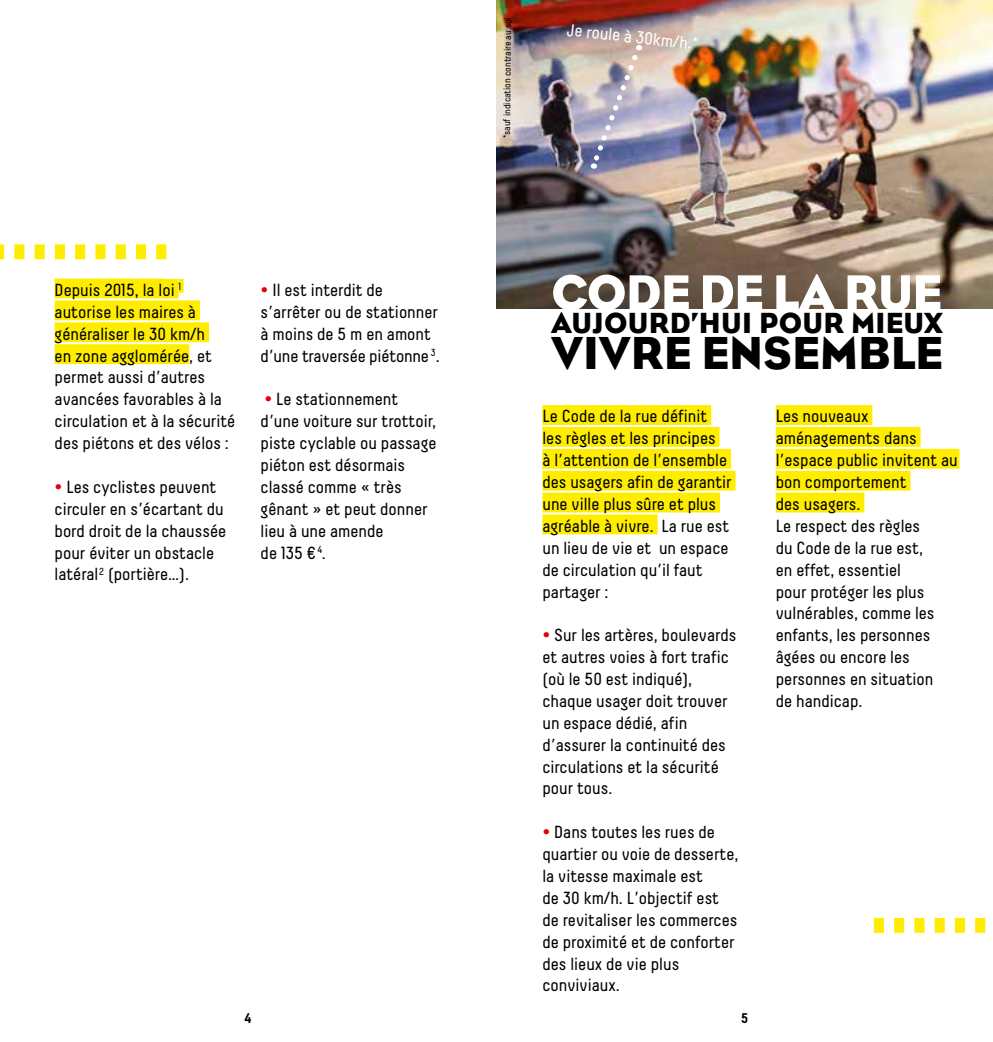
<style>
.page{position:relative;width:993px;height:1042px;background:#fff}
.page>*{position:absolute;margin:0;border:0;box-sizing:border-box;transform-origin:0 0}
.t1{font:50.75px "Bureau Eagle";letter-spacing:-.02em;color:#fff}
.t2{font:47.25px "Bureau Eagle";color:#000}
.t3{font:29.75px "Bureau Eagle";letter-spacing:.01em;color:#000}
.t4{font:17.5px/21.9px "Decima";color:#000}
.t5{font:17.5px "Decima";color:#fff}
.t6{font:700 14px "Decima";color:#000}
.t7{font:9.62px "Decima";color:#000}
.s1{color:#e3000b}
</style>
<div class="page">
<div style="left:55px;top:279px;width:123px;height:19px;background:#ffed00"></div>
<div style="left:178px;top:273px;width:5px;height:20px;background:#ffed00"></div>
<div style="left:55px;top:300px;width:145px;height:20px;background:#ffed00"></div>
<div style="left:55px;top:322px;width:154px;height:20px;background:#ffed00"></div>
<div style="left:55px;top:344px;width:134px;height:20px;background:#ffed00"></div>
<div style="left:775px;top:405px;width:97px;height:20px;background:#ffed00"></div>
<div style="left:775px;top:427px;width:145px;height:20px;background:#ffed00"></div>
<div style="left:775px;top:449px;width:184px;height:20px;background:#ffed00"></div>
<div style="left:775px;top:471px;width:135px;height:19px;background:#ffed00"></div>
<div style="left:775px;top:493px;width:89px;height:19px;background:#ffed00"></div>
<svg style="left:0;top:244px;width:166px;height:15px"></svg>
<svg style="left:873px;top:918px;width:113px;height:15px"></svg>
<div style="left:542px;top:405px;width:169px;height:20px;background:#ffed00"></div>
<div style="left:542px;top:427px;width:177px;height:20px;background:#ffed00"></div>
<div style="left:542px;top:449px;width:188px;height:20px;background:#ffed00"></div>
<div style="left:542px;top:471px;width:193px;height:19px;background:#ffed00"></div>
<div style="left:542px;top:493px;width:177px;height:19px;background:#ffed00"></div>
<div style="left:542px;top:514px;width:115px;height:20px;background:#ffed00"></div>
<img style="left:496px;top:0;width:496px;height:308px">
<svg style="left:588px;top:45px;width:53px;height:124px;background:#afaab9"></svg>
<div style="left:166px;top:265px;width:25px;height:13px;background:#fff"></div>
<p class="t7" style="left:500px;top:138px;width:122px;rotate:-89deg">*sauf indication contraire au sol</p>
<p class="t5" style="left:567px;top:20px;width:133px;rotate:6deg">Je roule à 30km/h.*</p>
<p class="t4" style="left:55px;top:279px;width:182px">Depuis 2015, la loi <sup>1 </sup>autorise les maires à généraliser le 30 km/h<br>en zone agglomérée, et permet aussi d’autres avancées favorables à la circulation et à la sécurité des piétons et des vélos :</p>
<p class="t4" style="left:55px;top:476px;width:173px"><span class="s1">•</span> Les cyclistes peuvent circuler en s’écartant du bord droit de la chaussée pour éviter un obstacle latéral<sup>2</sup> (portière…).</p>
<p class="t4" style="left:260px;top:279px;width:180px"><span class="s1">•</span> Il est interdit de s’arrêter ou de stationner à moins de 5 m en amont d’une traversée piétonne <sup>3</sup>.</p>
<p class="t4" style="left:260px;top:388px;width:177px"><span class="s1">•</span> Le stationnement d’une voiture sur trottoir, piste cyclable ou passage piéton est désormais classé comme « très gênant » et peut donner lieu à une amende<br>de 135 €<sup>4</sup>.</p>
<h1 class="t1" style="left:551px;top:264px;width:392px">CODE DE LA RUE</h1>
<h3 class="t3" style="left:551px;top:305px;width:393px">AUJOURD’HUI POUR MIEUX</h3>
<h2 class="t2" style="left:551px;top:326px;width:393px">VIVRE ENSEMBLE</h2>
<p class="t4" style="left:542px;top:405px;width:191px">Le Code de la rue définit<br>les règles et les principes<br>à l’attention de l’ensemble des usagers afin de garantir une ville plus sûre et plus agréable à vivre. La rue est un lieu de vie et un espace de circulation qu’il faut partager :</p>
<p class="t4" style="left:542px;top:624px;width:195px"><span class="s1">•</span> Sur les artères, boulevards et autres voies à fort trafic (où le 50 est indiqué), chaque usager doit trouver un espace dédié, afin d’assurer la continuité des circulations et la sécurité pour tous.</p>
<p class="t4" style="left:542px;top:821px;width:197px"><span class="s1">•</span> Dans toutes les rues de quartier ou voie de desserte, la vitesse maximale est<br>de 30 km/h. L’objectif est de revitaliser les commerces de proximité et de conforter des lieux de vie plus conviviaux.</p>
<p class="t4" style="left:775px;top:405px;width:183px">Les nouveaux aménagements dans l’espace public invitent au bon comportement<br>des usagers.<br>Le respect des règles<br>du Code de la rue est,<br>en effet, essentiel<br>pour protéger les plus vulnérables, comme les enfants, les personnes âgées ou encore les personnes en situation<br>de handicap.</p>
<p class="t6" style="left:244px;top:1009px;width:9px">4</p>
<p class="t6" style="left:741px;top:1009px;width:9px">5</p>
</div>
